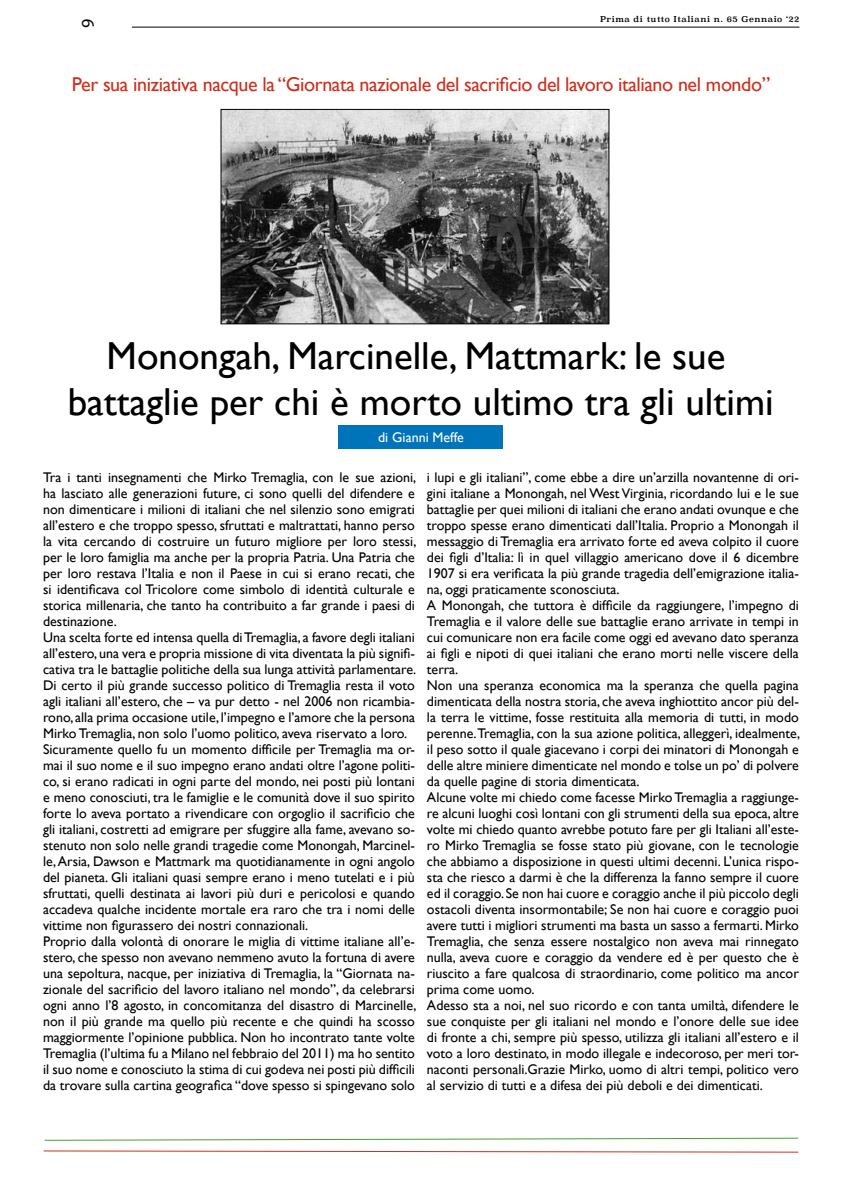
<style>
.page{position:relative;width:842px;height:1191px;background:#fff}
.page>*{position:absolute;margin:0;border:0;box-sizing:border-box;transform-origin:0 0}
.t1{font:39px/46px "Gill Sans";color:#000;text-align:center}
.t2{font:20px "Gill Sans";letter-spacing:-.02em;color:#ce301d}
.t3{font:18px "Myriad Pro";color:#000}
.t4{font:14px/16px "Gill Sans";color:#000}
.t5{font:14px "Gill Sans";color:#fff}
.t6{font:8px "Superclarendon";letter-spacing:.06em;color:#000}
</style>
<div class="page">
<hr style="left:51px;top:27px;width:748px;height:1px;background:#000">
<img style="left:223px;top:111px;width:384px;height:211px">
<div style="left:221px;top:109px;width:388px;height:215px;border:1px solid #000"></div>
<div style="left:43px;top:7px;width:89px;height:28px;background:#fff"></div>
<svg style="left:44px;top:1137px;width:755px;height:4px"></svg>
<svg style="left:43px;top:1150px;width:756px;height:3px"></svg>
<div style="left:338px;top:425px;width:165px;height:24px;background:#0074bb"></div>
<p class="t3" style="left:77px;top:28px;width:11px;rotate:-90deg">9</p>
<p class="t6" style="left:600px;top:13px;width:201px">Prima di tutto Italiani n. 65 Gennaio ‘22</p>
<h2 class="t2" style="left:72px;top:72px;width:700px">Per sua iniziativa nacque la “Giornata nazionale del sacrificio del lavoro italiano nel mondo”</h2>
<h1 class="t1" style="left:68px;top:332px;width:707px">Monongah, Marcinelle, Mattmark: le sue battaglie per chi è morto ultimo tra gli ultimi</h1>
<p class="t5" style="left:378px;top:429px;width:87px">di Gianni Meffe</p>
<p class="t4" style="left:43px;top:469px;width:375px">Tra i tanti insegnamenti che Mirko Tremaglia, con le sue azioni, ha lasciato alle generazioni future, ci sono quelli del difendere e non dimenticare i milioni di italiani che nel silenzio sono emigrati all’estero e che troppo spesso, sfruttati e maltrattati, hanno perso la vita cercando di costruire un futuro migliore per loro stessi, per le loro famiglia ma anche per la propria Patria. Una Patria che per loro restava l’Italia e non il Paese in cui si erano recati, che si identificava col Tricolore come simbolo di identità culturale e storica millenaria, che tanto ha contribuito a far grande i paesi di destinazione.<br>Una scelta forte ed intensa quella di Tremaglia, a favore degli italiani all’estero, una vera e propria missione di vita diventata la più signifi&shy;cativa tra le battaglie politiche della sua lunga attività parlamentare.<br>Di certo il più grande successo politico di Tremaglia resta il voto agli italiani all’estero, che – va pur detto - nel 2006 non ricambia&shy;rono, alla prima occasione utile, l’impegno e l’amore che la persona Mirko Tremaglia, non solo l’uomo politico, aveva riservato a loro.<br>Sicuramente quello fu un momento difficile per Tremaglia ma or&shy;mai il suo nome e il suo impegno erano andati oltre l’agone politi&shy;co, si erano radicati in ogni parte del mondo, nei posti più lontani e meno conosciuti, tra le famiglie e le comunità dove il suo spirito forte lo aveva portato a rivendicare con orgoglio il sacrificio che gli italiani, costretti ad emigrare per sfuggire alla fame, avevano so&shy;stenuto non solo nelle grandi tragedie come Monongah, Marcinel&shy;le, Arsia, Dawson e Mattmark ma quotidianamente in ogni angolo del pianeta. Gli italiani quasi sempre erano i meno tutelati e i più sfruttati, quelli destinata ai lavori più duri e pericolosi e quando accadeva qualche incidente mortale era raro che tra i nomi delle vittime non figurassero dei nostri connazionali.<br>Proprio dalla volontà di onorare le miglia di vittime italiane all’e&shy;stero, che spesso non avevano nemmeno avuto la fortuna di avere una sepoltura, nacque, per iniziativa di Tremaglia, la “Giornata na&shy;zionale del sacrificio del lavoro italiano nel mondo”, da celebrarsi ogni anno l’8 agosto, in concomitanza del disastro di Marcinelle, non il più grande ma quello più recente e che quindi ha scosso maggiormente l’opinione pubblica. Non ho incontrato tante volte Tremaglia (l’ultima fu a Milano nel febbraio del 2011) ma ho sentito il suo nome e conosciuto la stima di cui godeva nei posti più difficili da trovare sulla cartina geografica “dove spesso si spingevano solo</p>
<p class="t4" style="left:427px;top:469px;width:375px">i lupi e gli italiani”, come ebbe a dire un’arzilla novantenne di ori&shy;gini italiane a Monongah, nel West Virginia, ricordando lui e le sue battaglie per quei milioni di italiani che erano andati ovunque e che troppo spesse erano dimenticati dall’Italia. Proprio a Monongah il messaggio di Tremaglia era arrivato forte ed aveva colpito il cuore dei figli d’Italia: lì in quel villaggio americano dove il 6 dicembre 1907 si era verificata la più grande tragedia dell’emigrazione italia&shy;na, oggi praticamente sconosciuta.<br>A Monongah, che tuttora è difficile da raggiungere, l’impegno di Tremaglia e il valore delle sue battaglie erano arrivate in tempi in cui comunicare non era facile come oggi ed avevano dato speranza ai figli e nipoti di quei italiani che erano morti nelle viscere della terra.<br>Non una speranza economica ma la speranza che quella pagina dimenticata della nostra storia, che aveva inghiottito ancor più del&shy;la terra le vittime, fosse restituita alla memoria di tutti, in modo perenne.Tremaglia, con la sua azione politica, alleggerì, idealmente, il peso sotto il quale giacevano i corpi dei minatori di Monongah e delle altre miniere dimenticate nel mondo e tolse un po’ di polvere da quelle pagine di storia dimenticata.<br>Alcune volte mi chiedo come facesse Mirko Tremaglia a raggiunge&shy;re alcuni luoghi così lontani con gli strumenti della sua epoca, altre volte mi chiedo quanto avrebbe potuto fare per gli Italiani all’este&shy;ro Mirko Tremaglia se fosse stato più giovane, con le tecnologie che abbiamo a disposizione in questi ultimi decenni. L’unica rispo&shy;sta che riesco a darmi è che la differenza la fanno sempre il cuore ed il coraggio. Se non hai cuore e coraggio anche il più piccolo degli ostacoli diventa insormontabile; Se non hai cuore e coraggio puoi avere tutti i migliori strumenti ma basta un sasso a fermarti. Mirko Tremaglia, che senza essere nostalgico non aveva mai rinnegato nulla, aveva cuore e coraggio da vendere ed è per questo che è riuscito a fare qualcosa di straordinario, come politico ma ancor prima come uomo.<br>Adesso sta a noi, nel suo ricordo e con tanta umiltà, difendere le sue conquiste per gli italiani nel mondo e l’onore delle sue idee di fronte a chi, sempre più spesso, utilizza gli italiani all’estero e il voto a loro destinato, in modo illegale e indecoroso, per meri tor&shy;naconti personali.Grazie Mirko, uomo di altri tempi, politico vero al servizio di tutti e a difesa dei più deboli e dei dimenticati.</p>
</div>
